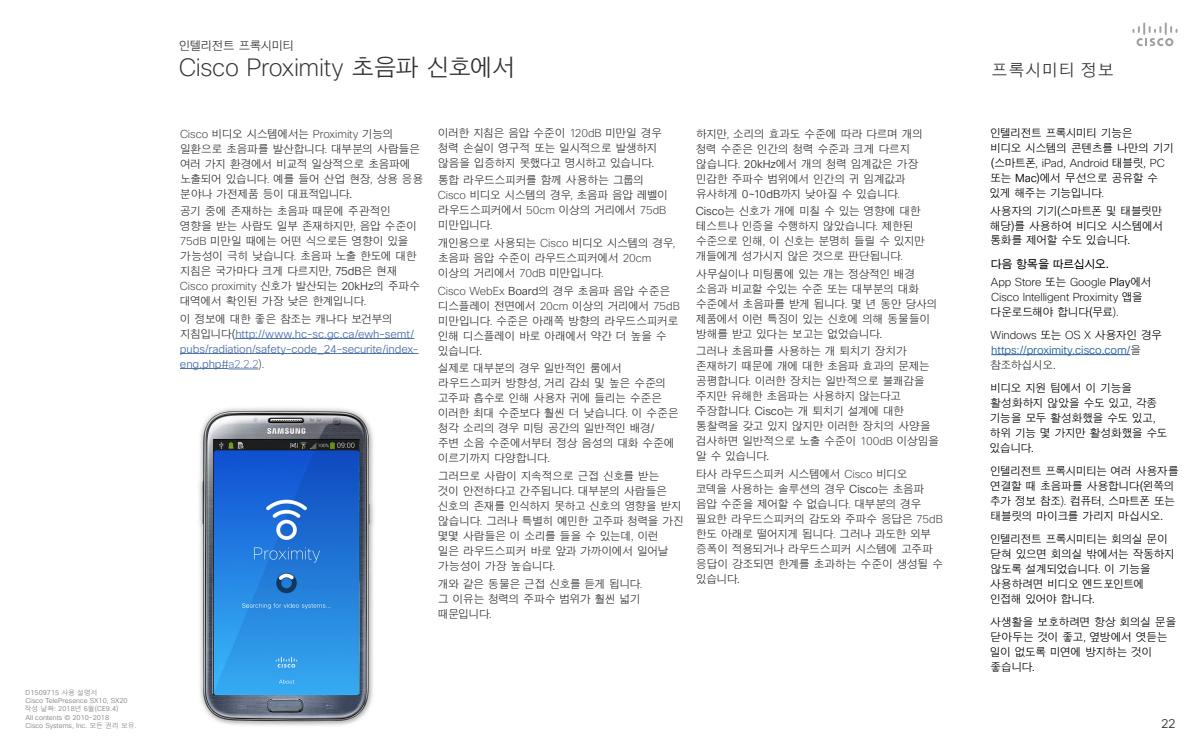
<style>
.page{position:relative;width:1200px;height:750px;background:#fff}
.page>*{position:absolute;margin:0;border:0;box-sizing:border-box;transform-origin:0 0}
.t1{font:200 24.31px "Cisco Sans";letter-spacing:-.015em;color:#333}
.t2{font:16.88px "Cisco Sans KOR Light";color:#333}
.t3{font:12.5px "Cisco Sans KOR Light";color:#333}
.t4{font:12.19px "Cisco Sans KOR Light";letter-spacing:-.095em;color:#333}
.t5{font:11.25px/15px "Cisco Sans KOR Light";letter-spacing:-.075em;color:#333}
.t6{font:11.25px/15px "Cisco Sans KOR Light";letter-spacing:-.085em;color:#000}
.t7{font:11.25px/15px "Cisco Sans KOR Light";letter-spacing:-.01em;color:#4f73ad}
.t8{font:200 11.25px/15px "Cisco Sans";letter-spacing:-.01em;color:#000}
.t9{font:11.25px/15px "Cisco Sans KOR Light";letter-spacing:-.005em;color:#215e9e}
.t10{font:200 11.25px "Cisco Sans";letter-spacing:-.01em;color:#333}
.t11{font:11.25px "Cisco Sans KOR";letter-spacing:-.05em;color:#000}
.t12{font:6.88px/8.2px "Cisco Sans KOR Light";color:#808080}
.s1{font-family:"Cisco Sans KOR Light";font-weight:400}
.s2{font-family:"Cisco Sans";font-weight:200}
.s3{color:#333}
.s4{font-family:"Cisco Sans";font-weight:200;color:#333}
</style>
<div class="page">
<svg style="left:1132px;top:22px;width:46px;height:24px"></svg>
<hr style="left:991px;top:354px;width:139px;height:1px;background:#215e9e">
<hr style="left:235px;top:338px;width:179px;height:1px;background:#4f73ad">
<hr style="left:180px;top:353px;width:239px;height:1px;background:#4f73ad">
<hr style="left:180px;top:368px;width:48px;height:1px;background:#4f73ad">
<hr style="left:228px;top:368px;width:30px;height:1px;background:#4f73ad">
<img style="left:199px;top:408px;width:175px;height:318px">
<p class="t12" style="left:25px;top:688px;width:114px">D1509715 사용 설명서<br>Cisco TelePresence SX10, SX20 작성 날짜: 2018년 6월(CE9.4)<br>All contents © 2010-2018<br>Cisco Systems, Inc. 모든 권리 보유.</p>
<p class="t4" style="left:179px;top:38px;width:118px">인텔리전트 프록시미티</p>
<h1 class="t1" style="left:179px;top:52px;width:340px">Cisco Proximity <span class="s1">초음파 신호에서</span></h1>
<p class="t10" style="left:180px;top:127px;width:215px">Cisco <span class="s1">비디오 시스템에서는</span> Proximity <span class="s1">기능의</span></p>
<p class="t5" style="left:180px;top:141px;width:245px">일환으로 초음파를 발산합니다<span class="s2">.</span> 대부분의 사람들은 여러 가지 환경에서 비교적 일상적으로 초음파에 노출되어 있습니다<span class="s2">.</span> 예를 들어 산업 현장<span class="s2">,</span> 상용 응용 분야나 가전제품 등이 대표적입니다.</p>
<p class="t5" style="left:180px;top:204px;width:242px">공기 중에 존재하는 초음파 때문에 주관적인 영향을 받는 사람도 일부 존재하지만<span class="s2">,</span> 음압 수준이<br><span class="s2">75dB</span> 미만일 때에는 어떤 식으로든 영향이 있을 가능성이 극히 낮습니다<span class="s2">.</span> 초음파 노출 한도에 대한 지침은 국가마다 크게 다르지만<span class="s2">,</span> 75dB은 현재<br><span class="s2">Cisco proximity</span> 신호가 발산되는 20kHz의 주파수 대역에서 확인된 가장 낮은 한계입니다<span class="s2">.</span></p>
<p class="t7" style="left:180px;top:311px;width:240px"><span class="s3">이 정보에 대한 좋은 참조는 캐나다 보건부의 지침입니다(</span>http://www.hc-sc.gc.ca/ewh-semt/ pubs/radiation/safety-code_24-securite/index&shy;eng.php#<span class="s2">a2.2.2</span><span class="s4">).</span></p>
<p class="t5" style="left:438px;top:125px;width:226px">이러한 지침은 음압 수준이 <span class="s2">120dB</span> 미만일 경우 청력 손실이 영구적 또는 일시적으로 발생하지 않음을 입증하지 못했다고 명시하고 있습니다.</p>
<p class="t5" style="left:438px;top:173px;width:232px">통합 라우드스피커를 함께 사용하는 그룹의<br><span class="s2">Cisco</span> 비디오 시스템의 경우<span class="s2">,</span> 초음파 음압 레벨이 라우드스피커에서 <span class="s2">50cm</span> 이상의 거리에서 <span class="s2">75dB </span>미만입니다<span class="s2">.</span></p>
<p class="t5" style="left:438px;top:236px;width:239px">개인용으로 사용되는 <span class="s2">Cisco</span> 비디오 시스템의 경우<span class="s2">, </span>초음파 음압 수준이 라우드스피커에서 <span class="s2">20cm </span>이상의 거리에서 <span class="s2">70dB</span> 미만입니다<span class="s2">.</span></p>
<p class="t5" style="left:438px;top:283px;width:243px"><span class="s2">Cisco WebEx</span> Board의 경우 초음파 음압 수준은 디스플레이 전면에서 <span class="s2">20cm</span> 이상의 거리에서 <span class="s2">75dB </span>미만입니다<span class="s2">.</span> 수준은 아래쪽 방향의 라우드스피커로 인해 디스플레이 바로 아래에서 약간 더 높을 수 있습니다.</p>
<p class="t5" style="left:438px;top:361px;width:243px">실제로 대부분의 경우 일반적인 룸에서 라우드스피커 방향성<span class="s2">,</span> 거리 감쇠 및 높은 수준의 고주파 흡수로 인해 사용자 귀에 들리는 수준은 이러한 최대 수준보다 훨씬 더 낮습니다<span class="s2">.</span> 이 수준은 청각 소리의 경우 미팅 공간의 일반적인 배경/ 주변 소음 수준에서부터 정상 음성의 대화 수준에 이르기까지 다양합니다.</p>
<p class="t5" style="left:438px;top:469px;width:248px">그러므로 사람이 지속적으로 근접 신호를 받는<br>것이 안전하다고 간주됩니다<span class="s2">.</span> 대부분의 사람들은 신호의 존재를 인식하지 못하고 신호의 영향을 받지 않습니다<span class="s2">.</span> 그러나 특별히 예민한 고주파 청력을 가진 몇몇 사람들은 이 소리를 들을 수 있는데<span class="s2">,</span> 이런<br>일은 라우드스피커 바로 앞과 가까이에서 일어날 가능성이 가장 높습니다.</p>
<p class="t5" style="left:438px;top:576px;width:206px">개와 같은 동물은 근접 신호를 듣게 됩니다<span class="s2">. </span>그 이유는 청력의 주파수 범위가 훨씬 넓기 때문입니다<span class="s2">.</span></p>
<p class="t5" style="left:696px;top:126px;width:229px">하지만<span class="s2">,</span> 소리의 효과도 수준에 따라 다르며 개의 청력 수준은 인간의 청력 수준과 크게 다르지 않습니다<span class="s2">.</span> 20kHz에서 개의 청력 임계값은 가장 민감한 주파수 범위에서 인간의 귀 임계값과 유사하게 0~10dB까지 낮아질 수 있습니다<span class="s2">.</span></p>
<p class="t5" style="left:696px;top:204px;width:231px">Cisco는 신호가 개에 미칠 수 있는 영향에 대한 테스트나 인증을 수행하지 않았습니다<span class="s2">.</span> 제한된 수준으로 인해<span class="s2">,</span> 이 신호는 분명히 들릴 수 있지만 개들에게 성가시지 않은 것으로 판단됩니다<span class="s2">.</span></p>
<p class="t5" style="left:696px;top:266px;width:243px">사무실이나 미팅룸에 있는 개는 정상적인 배경 소음과 비교할 수있는 수준 또는 대부분의 대화 수준에서 초음파를 받게 됩니다<span class="s2">.</span> 몇 년 동안 당사의 제품에서 이런 특징이 있는 신호에 의해 동물들이 방해를 받고 있다는 보고는 없었습니다.</p>
<p class="t5" style="left:696px;top:344px;width:245px">그러나 초음파를 사용하는 개 퇴치기 장치가 존재하기 때문에 개에 대한 초음파 효과의 문제는 공평합니다<span class="s2">.</span> 이러한 장치는 일반적으로 불쾌감을 주지만 유해한 초음파는 사용하지 않는다고 주장합니다<span class="s2">.</span> Cisco는 개 퇴치기 설계에 대한 통찰력을 갖고 있지 않지만 이러한 장치의 사양을 검사하면 일반적으로 노출 수준이 <span class="s2">100dB</span> 이상임을 알 수 있습니다.</p>
<p class="t5" style="left:696px;top:467px;width:249px">타사 라우드스피커 시스템에서 <span class="s2">Cisco</span> 비디오<br>코덱을 사용하는 솔루션의 경우 Cisco는 초음파 음압 수준을 제어할 수 없습니다<span class="s2">.</span> 대부분의 경우 필요한 라우드스피커의 감도와 주파수 응답은 <span class="s2">75dB </span>한도 아래로 떨어지게 됩니다<span class="s2">.</span> 그러나 과도한 외부 증폭이 적용되거나 라우드스피커 시스템에 고주파 응답이 강조되면 한계를 초과하는 수준이 생성될 수 있습니다.</p>
<h2 class="t2" style="left:991px;top:59px;width:125px">프록시미티 정보</h2>
<p class="t6" style="left:990px;top:125px;width:186px">인텔리전트 프록시미티 기능은<br>비디오 시스템의 콘텐츠를 나만의 기기</p>
<p class="t8" style="left:991px;top:155px;width:175px"><span class="s1">(스마트폰</span>, iPad, Android <span class="s1">태블릿</span>, PC</p>
<p class="t6" style="left:990px;top:170px;width:170px">또는 Mac)에서 무선으로 공유할 수 있게 해주는 기능입니다<span class="s2">.</span></p>
<p class="t6" style="left:990px;top:203px;width:175px;text-align:justify">사용자의 기기(스마트폰 및 태블릿만 해당)를 사용하여 비디오 시스템에서 통화를 제어할 수도 있습니다.</p>
<p class="t11" style="left:990px;top:257px;width:120px">다음 항목을 따르십시오.</p>
<p class="t8" style="left:991px;top:275px;width:163px">App Store <span class="s1">또는</span> Google <span class="s1">Play에서<br></span>Cisco Intelligent Proximity <span class="s1">앱을</span></p>
<p class="t6" style="left:990px;top:305px;width:130px">다운로드해야 합니다(무료<span class="s2">).</span></p>
<p class="t8" style="left:991px;top:328px;width:173px">Windows <span class="s1">또는</span> OS X <span class="s1">사용자인 경우</span></p>
<p class="t9" style="left:990px;top:343px;width:153px">https://proximity.cisco.com/<span class="s3">을 참조하십시오.</span></p>
<p class="t6" style="left:989px;top:381px;width:180px">비디오 지원 팀에서 이 기능을 활성화하지 않았을 수도 있고<span class="s2">,</span> 각종 기능을 모두 활성화했을 수도 있고<span class="s2">, </span>하위 기능 몇 가지만 활성화했을 수도 있습니다.</p>
<p class="t6" style="left:990px;top:464px;width:191px">인텔리전트 프록시미티는 여러 사용자를 연결할 때 초음파를 사용합니다(왼쪽의 추가 정보 참조<span class="s2">).</span> 컴퓨터<span class="s2">,</span> 스마트폰 또는 태블릿의 마이크를 가리지 마십시오.</p>
<p class="t6" style="left:990px;top:532px;width:187px">인텔리전트 프록시미티는 회의실 문이 닫혀 있으면 회의실 밖에서는 작동하지 않도록 설계되었습니다<span class="s2">.</span> 이 기능을 사용하려면 비디오 엔드포인트에 인접해 있어야 합니다.</p>
<p class="t6" style="left:990px;top:615px;width:188px">사생활을 보호하려면 항상 회의실 문을 닫아두는 것이 좋고<span class="s2">,</span> 옆방에서 엿듣는 일이 없도록 미연에 방지하는 것이 좋습니다.</p>
<p class="t3" style="left:1161px;top:715px;width:16px">22</p>
</div>
